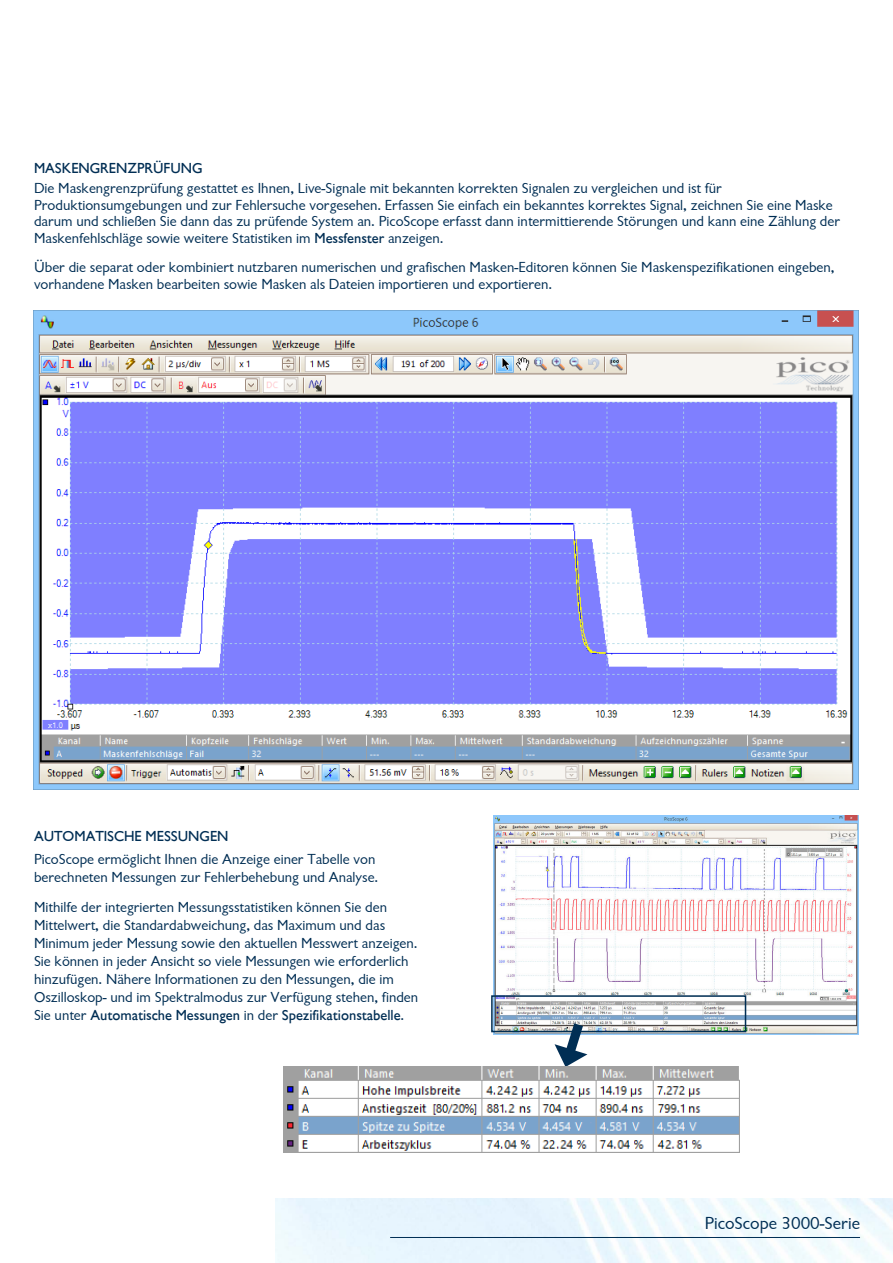
<style>
.page{position:relative;width:893px;height:1263px;background:#fff}
.page>*{position:absolute;margin:0;border:0;box-sizing:border-box;transform-origin:0 0}
.t1{font:18px "Chantilly";color:#002e54}
.t2{font:15px/18px "Chantilly";color:#002e54}
.t3{font:500 15px "Chantilly";color:#002e54}
.s1{font-weight:500}
</style>
<div class="page">
<hr style="left:390px;top:1237px;width:470px;height:1px;background:#002e54">
<img style="left:493px;top:815px;width:366px;height:220px">
<div style="left:491px;top:995px;width:255px;height:37px;border:2px solid #002e54"></div>
<svg style="left:555px;top:1013px;width:35px;height:54px"></svg>
<img style="left:34px;top:310px;width:825px;height:479px">
<img style="left:284px;top:1067px;width:456px;height:85px">
<p class="t3" style="left:34px;top:159px;width:170px">MASKENGRENZPRÜFUNG</p>
<p class="t2" style="left:34px;top:180px;width:808px;line-height:16.5px">Die Maskengrenzprüfung gestattet es Ihnen, Live-Signale mit bekannten korrekten Signalen zu vergleichen und ist für Produktionsumgebungen und zur Fehlersuche vorgesehen. Erfassen Sie einfach ein bekanntes korrektes Signal, zeichnen Sie eine Maske darum und schließen Sie dann das zu prüfende System an. PicoScope erfasst dann intermittierende Störungen und kann eine Zählung der Maskenfehlschläge sowie weitere Statistiken im <span class="s1">Messfenster</span> anzeigen.</p>
<p class="t2" style="left:34px;top:259px;width:802px;line-height:16.5px">Über die separat oder kombiniert nutzbaren numerischen und grafischen Masken-Editoren können Sie Maskenspezifikationen eingeben, vorhandene Masken bearbeiten sowie Masken als Dateien importieren und exportieren.</p>
<p class="t3" style="left:34px;top:828px;width:196px">AUTOMATISCHE MESSUNGEN</p>
<p class="t2" style="left:34px;top:850px;width:346px">PicoScope ermöglicht Ihnen die Anzeige einer Tabelle von berechneten Messungen zur Fehlerbehebung und Analyse.</p>
<p class="t2" style="left:34px;top:898px;width:386px">Mithilfe der integrierten Messungsstatistiken können Sie den Mittelwert, die Standardabweichung, das Maximum und das Minimum jeder Messung sowie den aktuellen Messwert anzeigen.<br>Sie können in jeder Ansicht so viele Messungen wie erforderlich hinzufügen. Nähere Informationen zu den Messungen, die im Oszilloskop- und im Spektralmodus zur Verfügung stehen, finden Sie unter <span class="s1">Automatische Messungen</span> in der <span class="s1">Spezifikationstabelle</span>.</p>
<p class="t1" style="left:705px;top:1213px;width:157px">PicoScope 3000-Serie</p>
</div>
